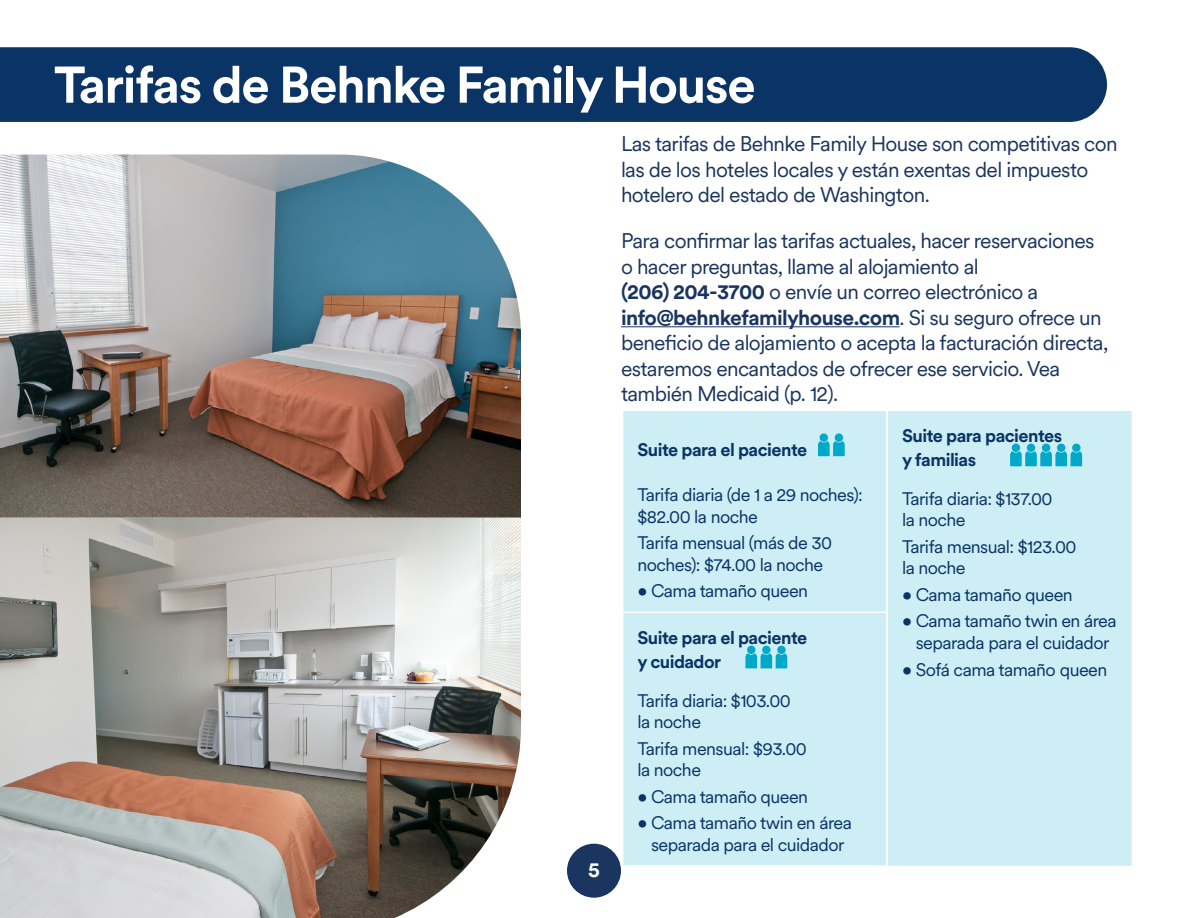
<style>
.page{position:relative;width:1188px;height:918px;background:#fff}
.page>*{position:absolute;margin:0;border:0;box-sizing:border-box;transform-origin:0 0}
.t1{font:700 51px "Circular XX";letter-spacing:-.03em;color:#fff}
.t2{font:21px/25.5px "Circular XX";letter-spacing:-.03em;color:#1a355f}
.t3{font:700 21px "Circular XX";color:#fff}
.t4{font:18px/21.6px "Circular XX";letter-spacing:-.03em;color:#0a3366}
.t5{font:700 18px/24px "Circular XX";letter-spacing:-.03em;color:#0a3366}
.s1{font-weight:700}
</style>
<div class="page">
<div style="left:623px;top:411px;width:263px;height:454px;background:#cceef4"></div>
<hr style="left:622px;top:612px;width:266px;height:1px;background:#fff">
<div style="left:820px;top:433px;width:8px;height:9px;background:#00a8c9;border-radius:50%"></div>
<div style="left:835px;top:433px;width:8px;height:9px;background:#00a8c9;border-radius:50%"></div>
<svg style="left:818px;top:441px;width:27px;height:15px"></svg>
<div style="left:747px;top:646px;width:8px;height:8px;background:#00a8c9;border-radius:50%"></div>
<div style="left:762px;top:646px;width:9px;height:8px;background:#00a8c9;border-radius:50%"></div>
<div style="left:777px;top:646px;width:9px;height:8px;background:#00a8c9;border-radius:50%"></div>
<svg style="left:745px;top:653px;width:42px;height:15px"></svg>
<div style="left:887px;top:410px;width:245px;height:456px;background:#cceef4"></div>
<hr style="left:887px;top:410px;width:246px;height:1px;background:#fff">
<hr style="left:887px;top:411px;width:1px;height:455px;background:#fff">
<div style="left:1057px;top:444px;width:8px;height:8px;background:#00a8c9;border-radius:50%"></div>
<div style="left:1027px;top:444px;width:8px;height:8px;background:#00a8c9;border-radius:50%"></div>
<div style="left:1012px;top:444px;width:8px;height:8px;background:#00a8c9;border-radius:50%"></div>
<div style="left:1072px;top:444px;width:9px;height:8px;background:#00a8c9;border-radius:50%"></div>
<div style="left:1042px;top:444px;width:8px;height:8px;background:#00a8c9;border-radius:50%"></div>
<svg style="left:1010px;top:451px;width:72px;height:15px"></svg>
<img style="left:0;top:155px;width:521px;height:763px">
<div style="left:0;top:47px;width:1107px;height:75px;background:#0a3366"></div>
<hr style="left:621px;top:327px;width:279px;height:1px;background:#1a355f">
<div style="left:567px;top:844px;width:54px;height:54px;background:#1a355f;border-radius:50%"></div>
<h1 class="t1" style="left:54px;top:50px;width:703px">Tarifas de Behnke Family House</h1>
<p class="t2" style="left:621px;top:130px;width:498px">Las tarifas de Behnke Family House son competitivas con las de los hoteles locales y están exentas del impuesto hotelero del estado de Washington.</p>
<p class="t2" style="left:621px;top:227px;width:489px">Para confirmar las tarifas actuales, hacer reservaciones o hacer preguntas, llame al alojamiento al<br><span class="s1">(206) 204-3700</span> o envíe un correo electrónico a <span class="s1">info@behnkefamilyhouse.com</span>. Si su seguro ofrece un beneficio de alojamiento o acepta la facturación directa, estaremos encantados de ofrecer ese servicio. Vea también Medicaid (p. 12).</p>
<p class="t3" style="left:588px;top:855px;width:13px">5</p>
<p class="t5" style="left:637px;top:437px;width:171px">Suite para el paciente</p>
<p class="t4" style="left:637px;top:483px;width:227px">Tarifa diaria (de 1 a 29 noches): $82.00 la noche</p>
<p class="t4" style="left:637px;top:531px;width:196px">Tarifa mensual (más de 30 noches): $74.00 la noche</p>
<p class="t4" style="left:637px;top:580px;width:172px">• Cama tamaño queen</p>
<p class="t5" style="left:637px;top:625px;width:171px">Suite para el paciente y cuidador</p>
<p class="t4" style="left:637px;top:689px;width:155px">Tarifa diaria: $103.00 la noche</p>
<p class="t4" style="left:637px;top:737px;width:171px">Tarifa mensual: $93.00 la noche</p>
<p class="t4" style="left:637px;top:785px;width:172px">• Cama tamaño queen</p>
<p class="t4" style="left:637px;top:812px;width:216px;text-align:center">• Cama tamaño twin en área separada para el cuidador</p>
<p class="t5" style="left:902px;top:423px;width:162px">Suite para pacientes y familias</p>
<p class="t4" style="left:902px;top:487px;width:152px">Tarifa diaria: $137.00 la noche</p>
<p class="t4" style="left:902px;top:535px;width:176px">Tarifa mensual: $123.00 la noche</p>
<p class="t4" style="left:902px;top:583px;width:172px">• Cama tamaño queen</p>
<p class="t4" style="left:902px;top:610px;width:216px;text-align:center">• Cama tamaño twin en área separada para el cuidador</p>
<p class="t4" style="left:902px;top:658px;width:207px">• Sofá cama tamaño queen</p>
</div>
